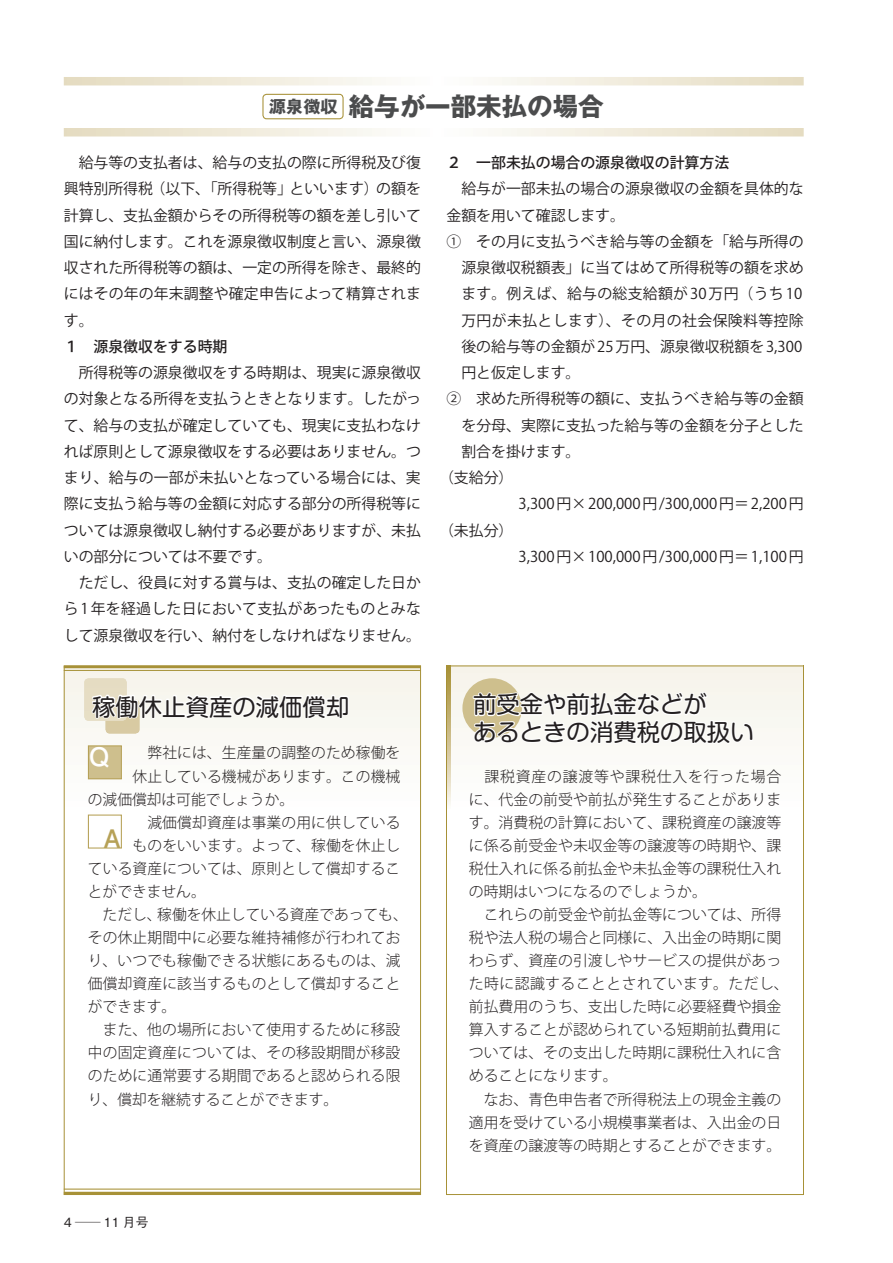
<style>
.page{position:relative;width:893px;height:1263px;background:#fff}
.page>*{position:absolute;margin:0;border:0;box-sizing:border-box;transform-origin:0 0}
.t1{font:700 25.5px "Gothic MB101 Pr 6 N";color:#4b4c4d}
.t2{font:700 25.5px "Futo Go B101 Pr 6 N";color:#fff}
.t3{font:700 25.5px "Futo Go B101 Pr 6 N";color:#b6a157}
.t4{font:23.4px/27.6px "Shin M Go Pr 6 N";color:#231f20}
.t5{font:700 16.95px "Gothic MB101 Pr 6 N";color:#4b4c4d}
.t6{font:14.85px/26.2px "Koz Go Pro";color:#231f20}
.t7{font:300 14.85px/23.1px "Koz Go Pro";color:#231f20}
.t8{font:500 14.85px "Koz Go Pro";color:#231f20}
.t9{font:14.85px "Koz Go Pro";letter-spacing:.02em;color:#231f20}
.t10{font:14.85px "Koz Go Pro";letter-spacing:.025em;color:#231f20}
.t11{font:500 12.75px "Gothic BBB Pr 6 N";color:#231f20}
</style>
<div class="page">
<div style="left:447px;top:666px;width:357px;height:143px;background:#fcfcf8"></div>
<hr style="left:803px;top:665px;width:1px;height:530px;background:#a79137">
<svg style="left:447px;top:666px;width:4px;height:135px"></svg>
<hr style="left:446px;top:1194px;width:358px;height:1px;background:#a79137">
<hr style="left:446px;top:665px;width:358px;height:1px;background:#a79137">
<hr style="left:446px;top:665px;width:1px;height:530px;background:#a79137">
<div style="left:462px;top:678px;width:60px;height:60px;background:#cebf8d;border-radius:50%"></div>
<svg style="left:66px;top:668px;width:353px;height:112px"></svg>
<hr style="left:64px;top:1192px;width:357px;height:3px;background:#a79137">
<hr style="left:64px;top:1188px;width:357px;height:1px;background:#a79137">
<hr style="left:64px;top:665px;width:357px;height:3px;background:#a79137">
<hr style="left:64px;top:670px;width:357px;height:1px;background:#a79137">
<svg style="left:84px;top:677px;width:267px;height:56px"></svg>
<svg style="left:468px;top:665px;width:286px;height:73px"></svg>
<div style="left:88px;top:746px;width:33px;height:33px;background:#cebf8d"></div>
<div style="left:88px;top:745px;width:34px;height:34px;border:1px solid #b6a157"></div>
<div style="left:88px;top:814px;width:34px;height:34px;border:1px solid #b6a157"></div>
<svg style="left:64px;top:77px;width:740px;height:8px"></svg>
<svg style="left:64px;top:128px;width:740px;height:8px"></svg>
<div style="left:262px;top:94px;width:82px;height:25px;border:1px solid #a79137;border-radius:4px"></div>
<p class="t5" style="left:269px;top:93px;width:70px">源泉徴収</p>
<h1 class="t1" style="left:349px;top:86px;width:257px">給与が一部未払の場合</h1>
<p class="t6" style="left:64px;top:150px;width:359px;text-align:right">　給与等の支払者は、給与の支払の際に所得税及び復の額を</p>
<p class="t6" style="left:151px;top:176px;width:143px">（以下、「所得税等」</p>
<p class="t6" style="left:64px;top:176px;width:359px">興特別所得税<br>計算し、支払金額からその所得税等の額を差し引いて国に納付します。これを源泉徴収制度と言い、源泉徴収された所得税等の額は、一定の所得を除き、最終的にはその年の年末調整や確定申告によって精算されます。</p>
<p class="t8" style="left:64px;top:337px;width:165px">１　源泉徴収をする時期</p>
<p class="t6" style="left:64px;top:360px;width:359px">　所得税等の源泉徴収をする時期は、現実に源泉徴収の対象となる所得を支払うときとなります。したがって、給与の支払が確定していても、現実に支払わなければ原則として源泉徴収をする必要はありません。つまり、給与の一部が未払いとなっている場合には、実際に支払う給与等の金額に対応する部分の所得税等については源泉徴収し納付する必要がありますが、未払いの部分については不要です。<br>　ただし、役員に対する賞与は、支払の確定した日から1 年を経過した日において支払があったものとみなして源泉徴収を行い、納付をしなければなりません。</p>
<p class="t6" style="left:289px;top:176px;width:91px">といいます）</p>
<h2 class="t4" style="left:92px;top:692px;width:259px">稼働休止資産の減価償却</h2>
<p class="t7" style="left:133px;top:741px;width:269px">　弊社には、生産量の調整のため稼働を</p>
<p class="t7" style="left:133px;top:765px;width:269px">休止している機械があります。この機械</p>
<p class="t7" style="left:88px;top:788px;width:208px">の減価償却は可能でしょうか。</p>
<p class="t7" style="left:133px;top:811px;width:269px">　減価償却資産は事業の用に供している</p>
<p class="t7" style="left:133px;top:834px;width:269px">ものをいいます。よって、稼働を休止し</p>
<p class="t7" style="left:88px;top:857px;width:314px">ている資産については、原則として償却するこ</p>
<p class="t7" style="left:88px;top:880px;width:119px">とができません。</p>
<p class="t7" style="left:157px;top:903px;width:252px">稼働を休止している資産であっても、</p>
<h1 class="t2" style="left:89px;top:736px;width:22px">Q</h1>
<h1 class="t3" style="left:103px;top:817px;width:19px">A</h1>
<p class="t7" style="left:88px;top:903px;width:314px">　ただし、<br>その休止期間中に必要な維持補修が行われており、いつでも稼働できる状態にあるものは、減価償却資産に該当するものとして償却することができます。<br>　また、他の場所において使用するために移設中の固定資産については、その移設期間が移設のために通常要する期間であると認められる限り、償却を継続することができます。</p>
<p class="t8" style="left:446px;top:153px;width:284px">２　一部未払の場合の源泉徴収の計算方法</p>
<p class="t6" style="left:446px;top:176px;width:359px">　給与が一部未払の場合の源泉徴収の金額を具体的な</p>
<p class="t6" style="left:446px;top:202px;width:180px">金額を用いて確認します。</p>
<p class="t6" style="left:446px;top:229px;width:359px">①　その月に支払うべき給与等の金額を「給与所得の</p>
<p class="t6" style="left:461px;top:255px;width:344px">源泉徴収税額表」に当てはめて所得税等の額を求め</p>
<p class="t9" style="left:461px;top:284px;width:342px">ます。例えば、給与の総支給額が30 万円（うち10</p>
<p class="t10" style="left:461px;top:310px;width:344px">万円が未払とします）、その月の社会保険料等控除</p>
<p class="t6" style="left:461px;top:334px;width:342px">後の給与等の金額が25 万円、源泉徴収税額を3,300</p>
<p class="t6" style="left:461px;top:360px;width:121px">円と仮定します。</p>
<p class="t6" style="left:446px;top:386px;width:359px">②　求めた所得税等の額に、支払うべき給与等の金額</p>
<p class="t6" style="left:461px;top:412px;width:344px">を分母、実際に支払った給与等の金額を分子とした</p>
<p class="t6" style="left:461px;top:439px;width:121px">割合を掛けます。</p>
<p class="t6" style="left:439px;top:465px;width:76px">（支給分(</p>
<p class="t6" style="left:519px;top:491px;width:287px">3,300 円× 200,000円 /300,000 円＝ 2,200円</p>
<p class="t6" style="left:439px;top:517px;width:76px">（未払分(</p>
<p class="t6" style="left:519px;top:544px;width:287px">3,300 円× 100,000円 /300,000 円＝ 1,100円</p>
<h2 class="t4" style="left:473px;top:689px;width:282px">前受金や前払金などが<br>あるときの消費税の取扱い</h2>
<p class="t7" style="left:469px;top:765px;width:322px">　課税資産の譲渡等や課税仕入を行った場合に、代金の前受や前払が発生することがあります。消費税の計算において、課税資産の譲渡等に係る前受金や未収金等の譲渡等の時期や、課税仕入れに係る前払金や未払金等の課税仕入れの時期はいつになるのでしょうか。<br>　これらの前受金や前払金等については、所得税や法人税の場合と同様に、入出金の時期に関わらず、資産の引渡しやサービスの提供があった時に認識することとされています。ただし、前払費用のうち、支出した時に必要経費や損金算入することが認められている短期前払費用については、その支出した時期に課税仕入れに含めることになります。<br>　なお、青色申告者で所得税法上の現金主義の適用を受けている小規模事業者は、入出金の日を資産の譲渡等の時期とすることができます。</p>
<p class="t11" style="left:64px;top:1212px;width:86px">4─11 月号</p>
</div>
